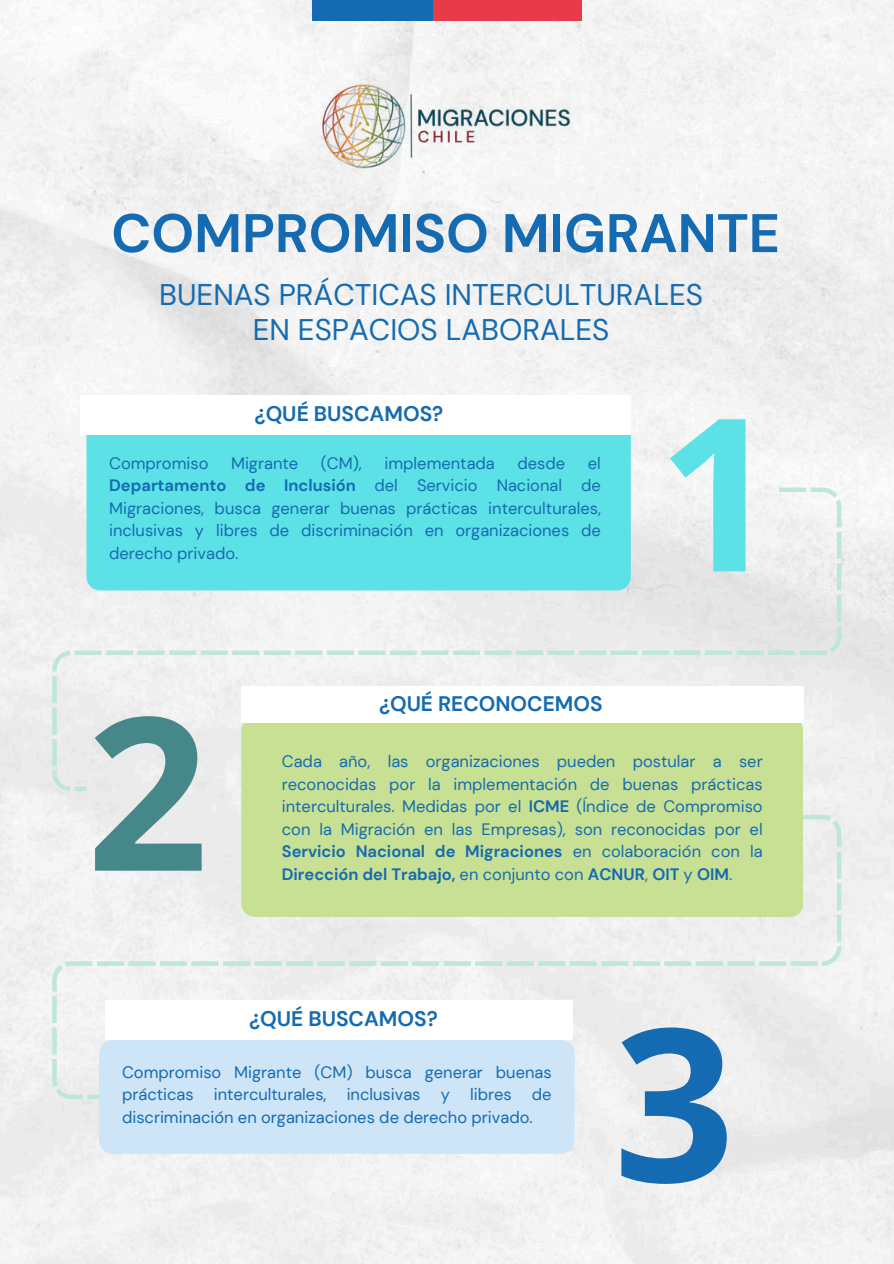
<style>
.page{position:relative;width:894px;height:1264px;background:#fff}
.page>*{position:absolute;margin:0;border:0;box-sizing:border-box;transform-origin:0 0}
.t1{font:700 213.3px "Open Sans";color:#468889}
.t2{font:700 213px "Open Sans";color:#5ce1e6}
.t3{font:700 213px "Open Sans";color:#156bb1}
.t4{font:700 54.15px "DM Sans";color:#156bb1}
.t5{font:29.7px/35.2px "DM Sans";color:#156bb1;text-align:center}
.t6{font:700 21px "DM Sans";color:#156bb1}
.t7{font:16.5px/22.5px "DM Sans";color:#156bb1;text-align:justify}
.s1{font-weight:700}
</style>
<div class="page">
<img style="left:0;top:0;width:893px;height:1263px">
<div style="left:312px;top:0;width:121px;height:20px;background:#156bb1"></div>
<div style="left:433px;top:0;width:148px;height:20px;background:#e83b4a"></div>
<img style="left:316px;top:79px;width:259px;height:94px">
<div style="left:241px;top:791px;width:561px;height:23px;background:#c8e093"></div>
<div style="left:86px;top:435px;width:544px;height:52px;background:#5ce1e6"></div>
<div style="left:99px;top:1099px;width:475px;height:54px;background:#cee4f7"></div>
<div style="left:80px;top:396px;width:550px;height:39px;background:#fff"></div>
<svg style="left:52px;top:487px;width:789px;height:304px"></svg>
<svg style="left:52px;top:814px;width:789px;height:285px"></svg>
<h3 class="t4" style="left:111px;top:198px;width:670px">COMPROMISO MIGRANTE</h3>
<h3 class="t5" style="left:159px;top:277px;width:545px">BUENAS PRÁCTICAS INTERCULTURALES<br>EN ESPACIOS LABORALES</h3>
<p class="t6" style="left:254px;top:400px;width:190px">¿QUÉ BUSCAMOS?</p>
<p class="t7" style="left:109px;top:452px;width:101px">Compromiso</p>
<p class="t7" style="left:231px;top:452px;width:69px">Migrante</p>
<p class="t7" style="left:321px;top:452px;width:43px">(CM),</p>
<p class="t7" style="left:384px;top:452px;width:112px">implementada</p>
<p class="t7" style="left:517px;top:452px;width:49px">desde</p>
<p class="t7" style="left:109px;top:452px;width:493px;text-indent:478px">el <span class="s1">Departamento de Inclusión</span> del Servicio Nacional de Migraciones, busca generar buenas prácticas interculturales, inclusivas y libres de discriminación en organizaciones de derecho privado.</p>
<h2 class="t2" style="left:657px;top:344px;width:123px">1</h2>
<h1 class="t1" style="left:86px;top:642px;width:123px">2</h1>
<p class="t6" style="left:379px;top:690px;width:225px">¿QUÉ RECONOCEMOS</p>
<p class="t7" style="left:282px;top:750px;width:482px">Cada año, las organizaciones pueden postular a ser reconocidas por la implementación de buenas prácticas interculturales. Medidas por el <span class="s1">ICME</span> (Índice de Compromiso con la Migración en las Empresas), son reconocidas por el <span class="s1">Servicio Nacional de Migraciones</span> en colaboración con la <span class="s1">Dirección del Trabajo,</span> en conjunto con <span class="s1">ACNUR</span>, <span class="s1">OIT</span> y <span class="s1">OIM</span>.</p>
<p class="t6" style="left:249px;top:1005px;width:190px">¿QUÉ BUSCAMOS?</p>
<p class="t7" style="left:122px;top:1060px;width:431px">Compromiso Migrante (CM) busca generar buenas prácticas interculturales, inclusivas y libres de discriminación en organizaciones de derecho privado.</p>
<h2 class="t3" style="left:613px;top:954px;width:123px">3</h2>
</div>
